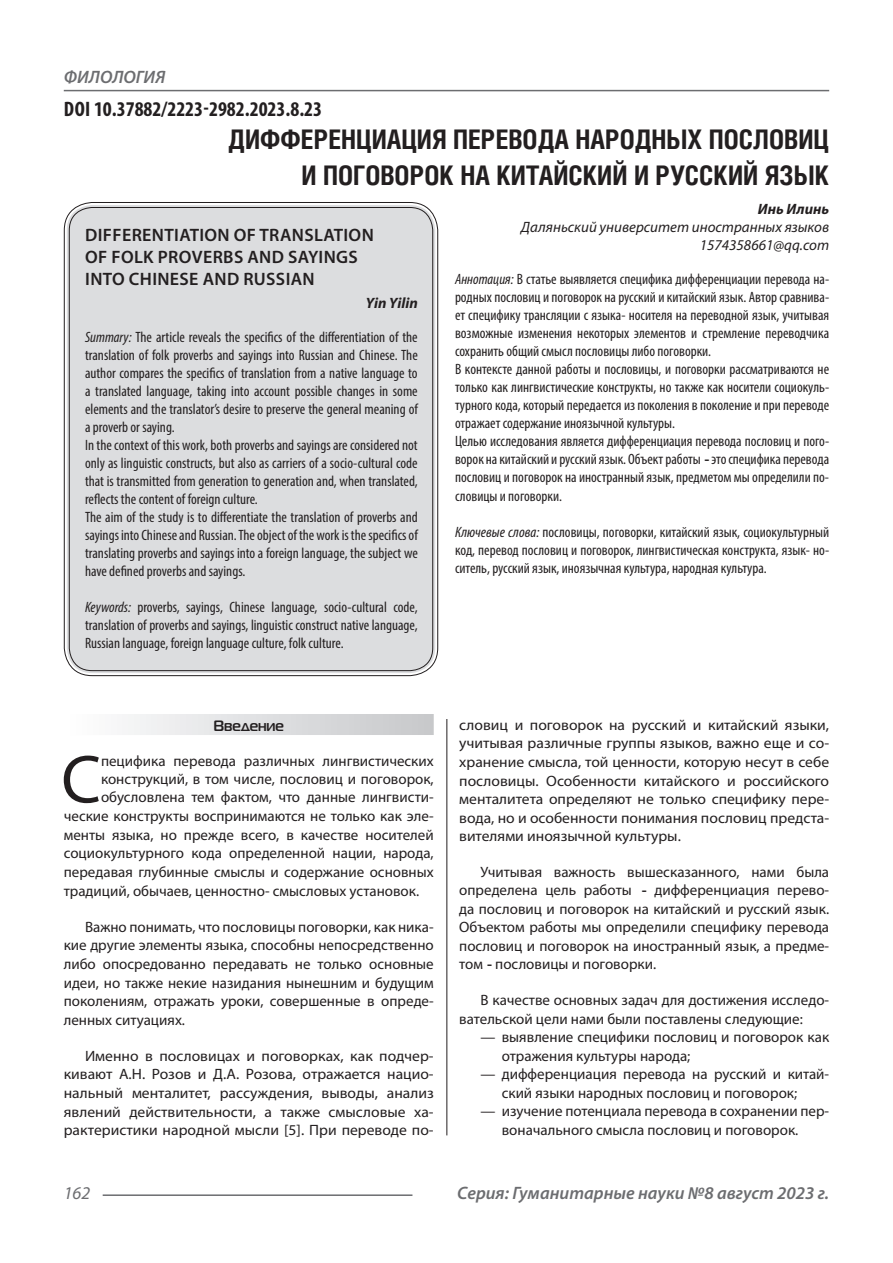
<style>
.page{position:relative;width:893px;height:1263px;background:#fff}
.page>*{position:absolute;margin:0;border:0;box-sizing:border-box;transform-origin:0 0}
.Статья_текст_первый{font:68.4px "Myriad Pro";color:#231f20}
.Статья_название{font:700 27px "Helios Cond C";color:#231f20}
.ДОИ{font:700 condensed 21px "Myriad Pro";color:#231f20}
.Статья_название_англ{font:600 18px "Myriad Pro";letter-spacing:.02em;color:#231f20}
.t1{font:italic 600 18px "Myriad Pro";color:#6c6d70}
.t2{font:italic 18px "Myriad Pro";color:#6c6d70}
.Статья_аннотация_анг{font:condensed 15px/18px "Myriad Pro";color:#231f20;text-align:justify}
.Статья_аннотация_тек{font:condensed 15px/18px "Myriad Pro";color:#231f20;text-align:justify}
.Статья_текст{font:15px/18.6px "Myriad Pro";color:#231f20}
.Статья_текст-2{font:15px/18.6px "Myriad Pro";color:#231f20;text-align:justify;scale:1.04 1}
.Статья_текст_первый-2{font:15px "Myriad Pro";color:#231f20}
.Статья_автор_инфо{font:italic 15px "Myriad Pro";color:#231f20}
.Статья_автор_фио_рус{font:italic 700 15px "Myriad Pro";color:#231f20}
.Статья_автор_англ{font:italic 700 15px "Myriad Pro";color:#231f20}
.Статья_подзаголовок{font:700 15px "Magistral C";color:#231f20}
.s1{font-style:italic}
.s2{font-family:"Arial";font-stretch:normal}
.s3{font-family:"Arial"}
</style>
<div class="page">
<hr style="left:446px;top:128px;width:1px;height:1007px;background:#231f20">
<hr style="left:103px;top:1194px;width:309px;height:2px;background:#6c6d70">
<hr style="left:64px;top:90px;width:765px;height:1px;background:#6c6d70">
<div style="left:67px;top:205px;width:368px;height:468px;background:#dcdddf;border-radius:26px"></div>
<div style="left:64px;top:714px;width:370px;height:21px;background:linear-gradient(to right,#fefeff,#c6c8ca)"></div>
<p class="t1" style="left:64px;top:66px;width:103px">ФИЛОЛОГИЯ</p>
<p class="ДОИ" style="left:64px;top:96px;width:260px">DOI 10.37882/2223-2982.2023.8.23</p>
<p class="Статья_название" style="left:228px;top:124px;width:602px">ДИФФЕРЕНЦИАЦИЯ ПЕРЕВОДА НАРОДНЫХ ПОСЛОВИЦ</p>
<p class="Статья_название" style="left:302px;top:160px;width:529px">И ПОГОВОРОК НА КИТАЙСКИЙ И РУССКИЙ ЯЗЫК</p>
<p class="Статья_автор_фио_рус" style="left:758px;top:199px;width:73px">Инь Илинь</p>
<p class="Статья_автор_инфо" style="left:521px;top:218px;width:309px">Даляньский университет иностранных языков</p>
<p class="Статья_автор_инфо" style="left:700px;top:236px;width:131px">1574358661@qq.com</p>
<p class="Статья_аннотация_тек" style="left:455px;top:270px;width:376px"><span class="s1">Аннотация:</span> В статье выявляется специфика дифференциации перевода на&shy;родных пословиц и поговорок на русский и китайский язык. Автор сравнива&shy;ет специфику трансляции с языка- носителя на переводной язык, учитывая возможные изменения некоторых элементов и стремление переводчика сохранить общий смысл пословицы либо поговорки.</p>
<p class="Статья_аннотация_тек" style="left:455px;top:360px;width:376px">В контексте данной работы и пословицы, и поговорки рассматриваются не только как лингвистические конструкты, но также как носители социокуль&shy;турного кода, который передается из поколения в поколение и при переводе отражает содержание иноязычной культуры.</p>
<p class="Статья_аннотация_тек" style="left:455px;top:432px;width:376px">Целью исследования является дифференциация перевода пословиц и пого&shy;ворок на китайский и русский язык. Объект работы <span class="s2">-</span> это специфика перевода пословиц и поговорок на иностранный язык, предметом мы определили по&shy;словицы и поговорки.</p>
<p class="Статья_аннотация_тек" style="left:455px;top:522px;width:376px"><span class="s1">Ключевые слова:</span> пословицы, поговорки, китайский язык, социокультурный код, перевод пословиц и поговорок, лингвистическая конструкта, язык- но&shy;ситель, русский язык, иноязычная культура, народная культура.</p>
<p class="Статья_название_англ" style="left:85px;top:224px;width:290px">DIFFERENTIATION OF TRANSLATION</p>
<p class="Статья_название_англ" style="left:85px;top:246px;width:274px">OF FOLK PROVERBS AND SAYINGS</p>
<p class="Статья_название_англ" style="left:85px;top:267px;width:231px">INTO CHINESE AND RUSSIAN</p>
<p class="Статья_автор_англ" style="left:366px;top:293px;width:53px">Yin Yilin</p>
<p class="Статья_аннотация_анг" style="left:85px;top:328px;width:334px"><span class="s1">Summary:</span> The article reveals the specifics of the differentiation of the translation of folk proverbs and sayings into Russian and Chinese. The author compares the specifics of translation from a native language to a translated language, taking into account possible changes in some elements and the translator’s desire to preserve the general meaning of a proverb or saying.</p>
<p class="Статья_аннотация_анг" style="left:85px;top:436px;width:334px">In the context of this work, both proverbs and sayings are considered not only as linguistic constructs, but also as carriers of a socio-cultural code that is transmitted from generation to generation and, when translated, reflects the content of foreign culture.</p>
<p class="Статья_аннотация_анг" style="left:85px;top:508px;width:334px">The aim of the study is to differentiate the translation of proverbs and sayings into Chinese and Russian. The object of the work is the specifics of translating proverbs and sayings into a foreign language, the subject we have defined proverbs and sayings.</p>
<p class="Статья_аннотация_анг" style="left:85px;top:598px;width:334px"><span class="s1">Keywords:</span> proverbs, sayings, Chinese language, socio-cultural code, translation of proverbs and sayings, linguistic construct native language, Russian language, foreign language culture, folk culture.</p>
<p class="Статья_подзаголовок" style="left:213px;top:716px;width:72px">Введение</p>
<p class="Статья_текст_первый" style="left:61px;top:737px;width:41px">С</p>
<p class="Статья_текст_первый-2" style="left:101px;top:752px;width:334px">пецифика перевода различных лингвистических</p>
<p class="Статья_текст_первый-2" style="left:101px;top:770px;width:334px">конструкций, в том числе, пословиц и поговорок,</p>
<p class="Статья_текст_первый-2" style="left:101px;top:788px;width:334px">обусловлена тем фактом, что данные лингвисти-</p>
<p class="Статья_текст_первый-2" style="left:64px;top:807px;width:371px">ческие конструкты воспринимаются не только как эле-</p>
<p class="Статья_текст_первый-2" style="left:64px;top:825px;width:371px">менты языка, но прежде всего, в качестве носителей</p>
<p class="Статья_текст_первый-2" style="left:64px;top:844px;width:371px">социокультурного кода определенной нации, народа,</p>
<p class="Статья_текст_первый-2" style="left:64px;top:863px;width:371px">передавая глубинные смыслы и содержание основных</p>
<p class="Статья_текст_первый-2" style="left:64px;top:881px;width:357px">традиций, обычаев, ценностно- смысловых установок.</p>
<p class="Статья_текст" style="left:64px;top:917px;width:371px;text-align:justify;text-indent:21px">Важно понимать, что пословицы поговорки, как ника&shy;кие другие элементы языка, способны непосредственно либо опосредованно передавать не только основные идеи, но также некие назидания нынешним и будущим поколениям, отражать уроки, совершенные в опреде&shy;ленных ситуациях.</p>
<p class="Статья_текст-2" style="left:64px;top:1046px;width:357px;text-indent:21px">Именно в пословицах и поговорках, как подчер&shy;кивают А.Н. Розов и Д.А. Розова, отражается нацио&shy;нальный менталитет, рассуждения, выводы, анализ явлений действительности, а также смысловые ха&shy;рактеристики народной мысли [5]. При переводе по-</p>
<p class="Статья_текст-2" style="left:459px;top:715px;width:357px">словиц и поговорок на русский и китайский языки, учитывая различные группы языков, важно еще и со&shy;хранение смысла, той ценности, которую несут в себе пословицы. Особенности китайского и российского менталитета определяют не только специфику пере&shy;вода, но и особенности понимания пословиц предста&shy;вителями иноязычной культуры.</p>
<p class="Статья_текст" style="left:459px;top:862px;width:371px;text-align:justify;text-indent:21px">Учитывая важность вышесказанного, нами была определена цель работы <span class="s3">-</span> дифференциация перево&shy;да пословиц и поговорок на китайский и русский язык.<br>Объектом работы мы определили специфику перевода пословиц и поговорок на иностранный язык, а предме&shy;том <span class="s3">-</span> пословицы и поговорки.</p>
<p class="Статья_текст" style="left:459px;top:990px;width:371px;text-indent:21px">В качестве основных задач для достижения исследо&shy;вательской цели нами были поставлены следующие:</p>
<p class="Статья_текст" style="left:502px;top:1027px;width:329px;text-indent:-21px">— выявление специфики пословиц и поговорок как отражения культуры народа;</p>
<p class="Статья_текст" style="left:502px;top:1065px;width:329px;text-indent:-21px">— дифференциация перевода на русский и китай&shy;ский языки народных пословиц и поговорок;</p>
<p class="Статья_текст" style="left:502px;top:1102px;width:329px;text-indent:-21px">— изучение потенциала перевода в сохранении пер&shy;воначального смысла пословиц и поговорок.</p>
<p class="t2" style="left:64px;top:1182px;width:28px">162</p>
<p class="t1" style="left:457px;top:1182px;width:373px">Серия: Гуманитарные науки №8 август 2023 г.</p>
</div>
